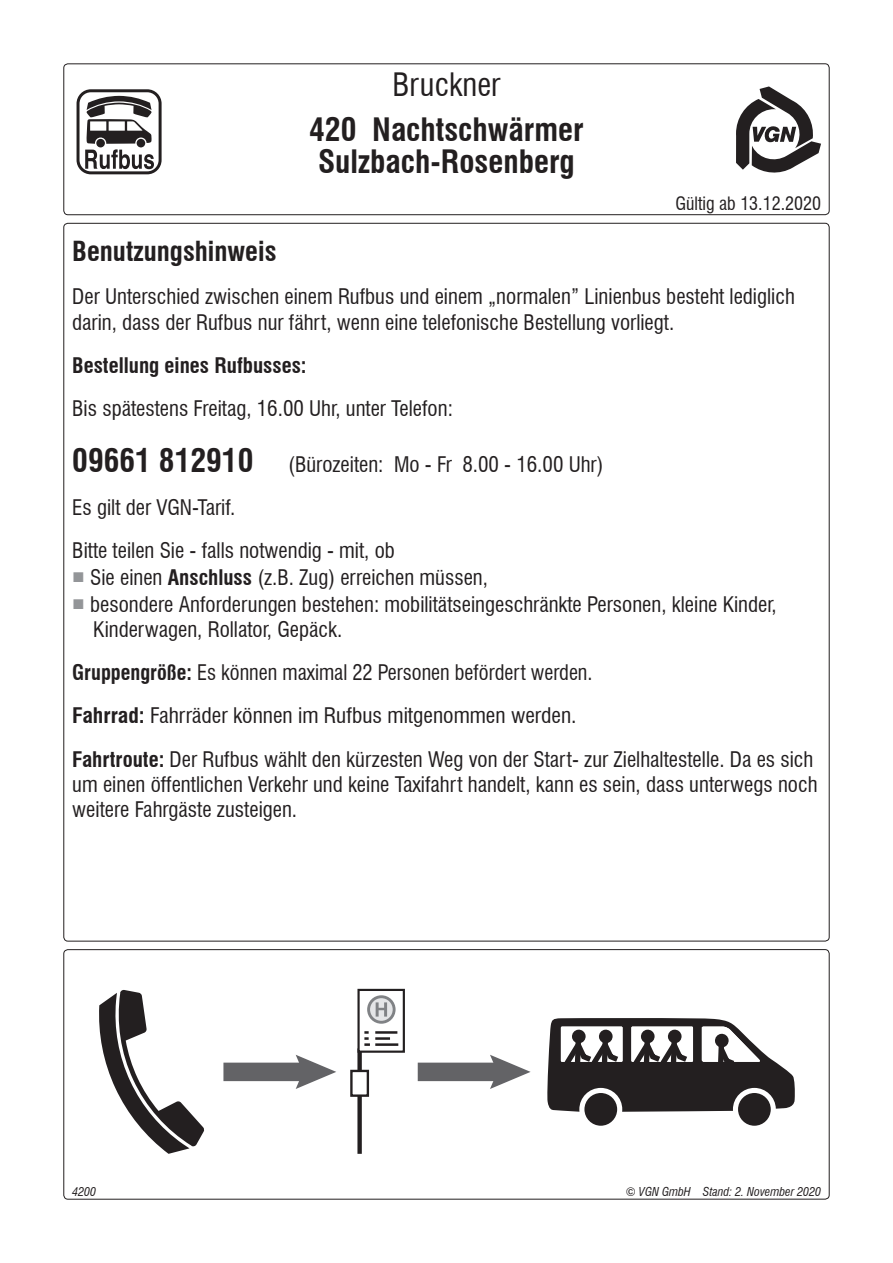
<style>
.page{position:relative;width:893px;height:1263px;background:#fff}
.page>*{position:absolute;margin:0;border:0;box-sizing:border-box;transform-origin:0 0}
.t1{font:700 condensed 31.5px/31.5px "Swiss 721 BT";color:#231f20}
.t2{font:condensed 31.5px "Swiss 721 BT";color:#231f20}
.t3{font:700 condensed 27px "Swiss 721 BT";color:#231f20}
.t4{font:condensed 21px/43.2px "Swiss 721 BT";color:#231f20}
.t5{font:700 condensed 21px "Swiss 721 BT";color:#231f20}
.t6{font:condensed 18px "Swiss 721 BT";color:#231f20}
.t7{font:italic condensed 12px "Swiss 721 BT";color:#231f20}
.s1{font-weight:700;font-size:31.5px}
.s2{font-family:"Arial";font-stretch:normal;color:#939598}
.s3{font-weight:700}
</style>
<div class="page">
<div style="left:63px;top:63px;width:767px;height:152px;border:1px solid #231f20;border-radius:4px"></div>
<div style="left:63px;top:949px;width:767px;height:250px;border:1px solid #231f20;border-radius:4px"></div>
<svg style="left:99px;top:990px;width:105px;height:164px"></svg>
<div style="left:357px;top:1048px;width:5px;height:106px;background:#231f20"></div>
<div style="left:359px;top:990px;width:45px;height:62px;background:#fff"></div>
<div style="left:357px;top:989px;width:48px;height:64px;border:2px solid #231f20"></div>
<svg style="left:369px;top:997px;width:25px;height:25px"></svg>
<div style="left:367px;top:995px;width:29px;height:29px;border:3px solid #808285;border-radius:50%"></div>
<svg style="left:376px;top:1002px;width:11px;height:14px"></svg>
<hr style="left:375px;top:1031px;width:22px;height:3px;background:#231f20">
<hr style="left:375px;top:1037px;width:15px;height:3px;background:#231f20">
<hr style="left:375px;top:1043px;width:23px;height:3px;background:#231f20">
<svg style="left:364px;top:1031px;width:6px;height:15px"></svg>
<div style="left:351px;top:1071px;width:17px;height:25px;background:#fff"></div>
<div style="left:350px;top:1070px;width:19px;height:27px;border:2px solid #231f20"></div>
<div style="left:223px;top:1062px;width:86px;height:19px;background:#636366"></div>
<svg style="left:296px;top:1055px;width:40px;height:34px"></svg>
<div style="left:418px;top:1062px;width:85px;height:19px;background:#636366"></div>
<svg style="left:490px;top:1055px;width:41px;height:34px"></svg>
<div style="left:738px;top:1093px;width:33px;height:33px;background:#231f20;border-radius:50%"></div>
<div style="left:584px;top:1093px;width:33px;height:33px;background:#231f20;border-radius:50%"></div>
<svg style="left:547px;top:1018px;width:248px;height:94px"></svg>
<div style="left:715px;top:1033px;width:14px;height:15px;background:#231f20;border-radius:50%"></div>
<svg style="left:736px;top:86px;width:85px;height:87px"></svg>
<div style="left:77px;top:89px;width:85px;height:85px;border:3px solid #231f20;border-radius:13px"></div>
<svg style="left:85px;top:96px;width:69px;height:73px"></svg>
<div style="left:137px;top:139px;width:8px;height:8px;background:#231f20;border-radius:50%"></div>
<div style="left:96px;top:139px;width:9px;height:8px;background:#231f20;border-radius:50%"></div>
<h1 class="t2" style="left:393px;top:66px;width:109px">Bruckner</h1>
<h1 class="t1" style="left:309px;top:114px;width:276px">420 Nachtschwärmer<br>Sulzbach-Rosenberg</h1>
<p class="t6" style="left:675px;top:192px;width:147px">Gültig ab 13.12.2020</p>
<p class="t3" style="left:72px;top:235px;width:206px">Benutzungshinweis</p>
<p class="t4" style="left:72px;top:284px;width:724px;line-height:25.2px">Der Unterschied zwischen einem Rufbus und einem „normalen” Linienbus besteht lediglich darin, dass der Rufbus nur fährt, wenn eine telefonische Bestellung vorliegt.</p>
<p class="t5" style="left:72px;top:353px;width:236px">Bestellung eines Rufbusses:</p>
<p class="t4" style="left:72px;top:387px;width:382px">Bis spätestens Freitag, 16.00 Uhr, unter Telefon:</p>
<p class="t4" style="left:72px;top:443px;width:533px"><span class="s1">09661 812910</span> (Bürozeiten: Mo - Fr 8.00 - 16.00 Uhr)<br>Es gilt der VGN-Tarif.<br>Bitte teilen Sie - falls notwendig - mit, ob</p>
<p class="t4" style="left:72px;top:556px;width:417px"><span class="s2">■</span> Sie einen <span class="s3">Anschluss</span> (z.B. Zug) erreichen müssen,</p>
<p class="t4" style="left:93px;top:591px;width:685px;line-height:25.2px;text-indent:-21px"><span class="s2">■</span> besondere Anforderungen bestehen: mobilitätseingeschränkte Personen, kleine Kinder,<br>Kinderwagen, Rollator, Gepäck.</p>
<p class="t4" style="left:72px;top:651px;width:743px"><span class="s3">Gruppengröße:</span> Es können maximal 22 Personen befördert werden.<br><span class="s3">Fahrrad:</span> Fahrräder können im Rufbus mitgenommen werden.<br><span class="s3">Fahrtroute:</span> Der Rufbus wählt den kürzesten Weg von der Start- zur Zielhaltestelle. Da es sich</p>
<p class="t4" style="left:72px;top:771px;width:747px;line-height:25.2px">um einen öffentlichen Verkehr und keine Taxifahrt handelt, kann es sein, dass unterwegs noch weitere Fahrgäste zusteigen.</p>
<p class="t7" style="left:72px;top:1185px;width:25px">4200</p>
<p class="t7" style="left:626px;top:1185px;width:197px">© VGN GmbH Stand: 2. November 2020</p>
</div>
